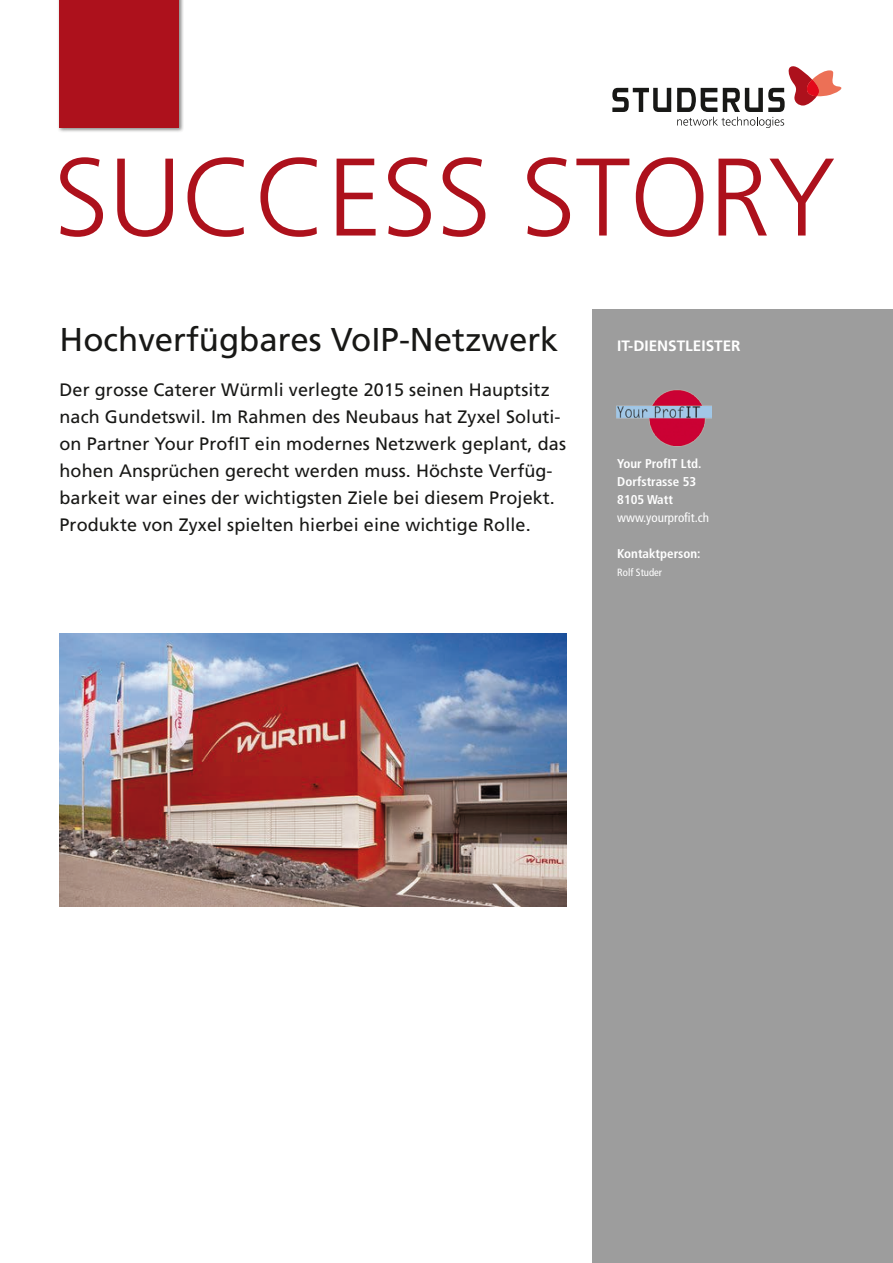
<style>
.page{position:relative;width:893px;height:1263px;background:#fff}
.page>*{position:absolute;margin:0;border:0;box-sizing:border-box;transform-origin:0 0}
.t1{font:300 110.1px "Frutiger";letter-spacing:-.005em;color:#ad111c}
.t2{font:33px "Frutiger";color:#181816}
.t3{font:18px/27px "Frutiger";letter-spacing:.005em;color:#181816}
.t4{font:700 15px "Frutiger";color:#fff}
.t5{font:700 condensed 12.75px/18px "Frutiger";color:#fff}
.t6{font:condensed 12.75px "Frutiger";color:#fff}
.t7{font:condensed 10.5px "Frutiger";color:#fff}
</style>
<div class="page">
<div style="left:58px;top:0;width:126px;height:133px;background:#181816;opacity:.5"></div>
<div style="left:60px;top:0;width:119px;height:128px;background:#ad111c"></div>
<svg style="left:612px;top:88px;width:59px;height:24px"></svg>
<svg style="left:677px;top:66px;width:164px;height:62px"></svg>
<div style="left:592px;top:309px;width:301px;height:954px;background:#9d9d9d"></div>
<img style="left:616px;top:389px;width:96px;height:58px">
<img style="left:60px;top:634px;width:507px;height:273px">
<h1 class="t1" style="left:54px;top:135px;width:783px">SUCCESS STORY</h1>
<h2 class="t2" style="left:60px;top:320px;width:500px">Hochverfügbares VoIP-Netzwerk</h2>
<p class="t3" style="left:60px;top:376px;width:508px">Der grosse Caterer Würmli verlegte 2015 seinen Hauptsitz nach Gundetswil. Im Rahmen des Neubaus hat Zyxel Soluti&shy;on Partner Your ProfIT ein modernes Netzwerk geplant, das hohen Ansprüchen gerecht werden muss. Höchste Verfüg&shy;barkeit war eines der wichtigsten Ziele bei diesem Projekt.<br>Produkte von Zyxel spielten hierbei eine wichtige Rolle.</p>
<p class="t4" style="left:617px;top:337px;width:125px">IT-DIENSTLEISTER</p>
<p class="t5" style="left:617px;top:455px;width:86px">Your ProfIT Ltd.<br>Dorfstrasse 53<br>8105 Watt</p>
<p class="t6" style="left:617px;top:510px;width:93px">www.yourprofit.ch</p>
<p class="t5" style="left:617px;top:545px;width:85px">Kontaktperson:</p>
<p class="t7" style="left:617px;top:566px;width:46px">Rolf Studer</p>
</div>
